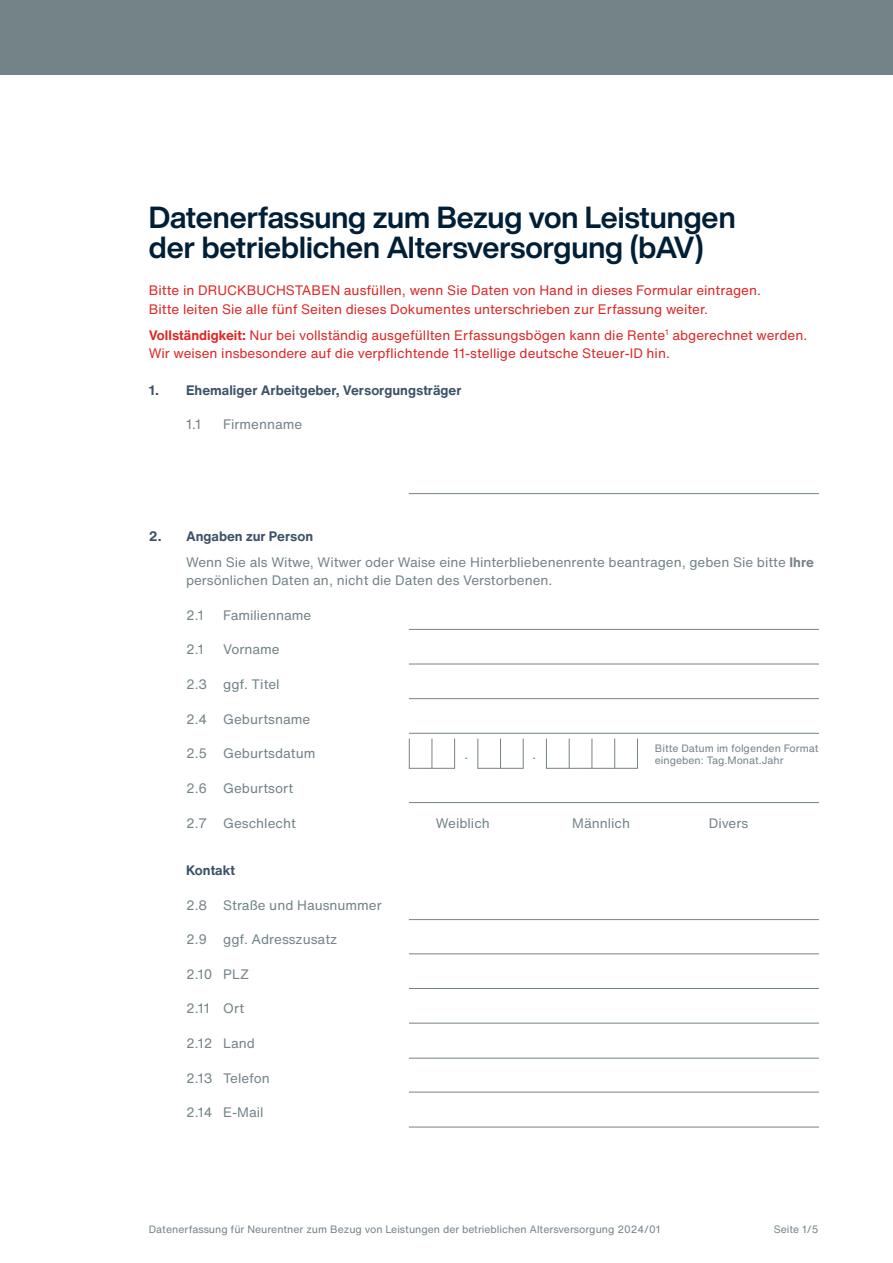
<style>
.page{position:relative;width:893px;height:1263px;background:#fff}
.page>*{position:absolute;margin:0;border:0;box-sizing:border-box;transform-origin:0 0}
.Headline_20pt{font:700 30px/30px "Helvetica Now Display";color:#001f37}
.Body_Copy_9pt{font:13.5px/18.9px "Helvetica Now Text";color:#df2626}
.Einzug_Text_Aufzählung{font:13.5px/18.9px "Helvetica Now Text";color:#748388}
.Subheading_9pt{font:700 13.5px "Helvetica Now Text";color:#3d5268}
.Body_Copy_9pt-2{font:13.5px "Helvetica Now Text";color:#748388}
.Body_Copy_9pt-3{font:10.5px "Helvetica Now Text";color:#748388}
.Einzug_Text_Aufzählung-2{font:10.5px/12.6px "Helvetica Now Text";color:#748388}
.s1{font-weight:700}
</style>
<div class="page">
<div style="left:0;top:0;width:893px;height:75px;background:#748388"></div>
<hr style="left:432px;top:738px;width:1px;height:30px;background:#748388">
<hr style="left:500px;top:738px;width:1px;height:30px;background:#748388">
<hr style="left:569px;top:738px;width:1px;height:30px;background:#748388">
<hr style="left:592px;top:738px;width:1px;height:30px;background:#748388">
<hr style="left:614px;top:738px;width:1px;height:30px;background:#748388">
<hr style="left:409px;top:493px;width:410px;height:1px;background:#748388">
<hr style="left:409px;top:629px;width:410px;height:1px;background:#748388">
<hr style="left:409px;top:664px;width:410px;height:1px;background:#748388">
<hr style="left:409px;top:698px;width:410px;height:1px;background:#748388">
<hr style="left:409px;top:733px;width:410px;height:1px;background:#748388">
<hr style="left:409px;top:768px;width:46px;height:1px;background:#748388">
<hr style="left:477px;top:768px;width:47px;height:1px;background:#748388">
<hr style="left:546px;top:768px;width:92px;height:1px;background:#748388">
<hr style="left:409px;top:802px;width:410px;height:1px;background:#748388">
<hr style="left:409px;top:919px;width:410px;height:1px;background:#748388">
<hr style="left:409px;top:953px;width:410px;height:1px;background:#748388">
<hr style="left:409px;top:988px;width:410px;height:1px;background:#748388">
<hr style="left:409px;top:1023px;width:410px;height:1px;background:#748388">
<hr style="left:409px;top:1058px;width:410px;height:1px;background:#748388">
<hr style="left:409px;top:1092px;width:410px;height:1px;background:#748388">
<hr style="left:409px;top:1127px;width:410px;height:1px;background:#748388">
<hr style="left:409px;top:738px;width:1px;height:30px;background:#748388">
<hr style="left:454px;top:738px;width:1px;height:30px;background:#748388">
<hr style="left:477px;top:738px;width:1px;height:30px;background:#748388">
<hr style="left:523px;top:738px;width:1px;height:30px;background:#748388">
<hr style="left:546px;top:738px;width:1px;height:30px;background:#748388">
<hr style="left:637px;top:738px;width:1px;height:30px;background:#748388">
<p class="Headline_20pt" style="left:149px;top:203px;width:588px">Datenerfassung zum Bezug von Leistungen der betrieblichen Altersversorgung (bAV)</p>
<p class="Body_Copy_9pt" style="left:149px;top:281px;width:614px">Bitte in DRUCKBUCHSTABEN ausfüllen, wenn Sie Daten von Hand in dieses Formular eintragen.<br>Bitte leiten Sie alle fünf Seiten dieses Dokumentes unterschrieben zur Erfassung weiter.</p>
<p class="Body_Copy_9pt" style="left:149px;top:325px;width:660px"><span class="s1">Vollständigkeit:</span> Nur bei vollständig ausgefüllten Erfassungsbögen kann die Rente<sup>1</sup> abgerechnet werden.<br>Wir weisen insbesondere auf die verpflichtende 11‑stellige deutsche Steuer‑ID hin.</p>
<p class="Subheading_9pt" style="left:149px;top:381px;width:314px">1. Ehemaliger Arbeitgeber, Versorgungsträger</p>
<p class="Einzug_Text_Aufzählung" style="left:186px;top:415px;width:17px">1.1</p>
<p class="Einzug_Text_Aufzählung" style="left:223px;top:415px;width:81px">Firmenname</p>
<p class="Subheading_9pt" style="left:149px;top:527px;width:166px">2. Angaben zur Person</p>
<p class="Einzug_Text_Aufzählung" style="left:186px;top:552px;width:629px">Wenn Sie als Witwe, Witwer oder Waise eine Hinterbliebenenrente beantragen, geben Sie bitte <span class="s1">Ihre </span>persönlichen Daten an, nicht die Daten des Verstorbenen.</p>
<p class="Body_Copy_9pt-2" style="left:186px;top:606px;width:19px">2.1</p>
<p class="Body_Copy_9pt-2" style="left:223px;top:606px;width:90px">Familienname</p>
<p class="Einzug_Text_Aufzählung" style="left:186px;top:640px;width:19px">2.1</p>
<p class="Einzug_Text_Aufzählung" style="left:223px;top:640px;width:58px">Vorname</p>
<p class="Einzug_Text_Aufzählung" style="left:186px;top:675px;width:95px">2.3 ggf. Titel</p>
<p class="Einzug_Text_Aufzählung" style="left:186px;top:709px;width:126px">2.4 Geburtsname</p>
<p class="Einzug_Text_Aufzählung" style="left:186px;top:744px;width:131px">2.5 Geburtsdatum</p>
<p class="Einzug_Text_Aufzählung" style="left:186px;top:779px;width:109px">2.6 Geburtsort</p>
<p class="Einzug_Text_Aufzählung" style="left:464px;top:745px;width:5px">.</p>
<p class="Einzug_Text_Aufzählung" style="left:533px;top:745px;width:5px">.</p>
<p class="Einzug_Text_Aufzählung-2" style="left:655px;top:742px;width:165px">Bitte Datum im folgenden Format eingeben: Tag.Monat.Jahr</p>
<p class="Einzug_Text_Aufzählung" style="left:186px;top:813px;width:111px">2.7 Geschlecht</p>
<p class="Body_Copy_9pt-2" style="left:436px;top:813px;width:56px">Weiblich</p>
<p class="Body_Copy_9pt-2" style="left:572px;top:813px;width:59px">Männlich</p>
<p class="Body_Copy_9pt-2" style="left:709px;top:813px;width:41px">Divers</p>
<p class="Subheading_9pt" style="left:186px;top:861px;width:51px">Kontakt</p>
<p class="Einzug_Text_Aufzählung" style="left:186px;top:895px;width:197px">2.8 Straße und Hausnummer</p>
<p class="Einzug_Text_Aufzählung" style="left:186px;top:930px;width:153px">2.9 ggf. Adresszusatz</p>
<p class="Einzug_Text_Aufzählung" style="left:186px;top:964px;width:65px">2.10 PLZ</p>
<p class="Einzug_Text_Aufzählung" style="left:186px;top:999px;width:60px">2.11 Ort</p>
<p class="Einzug_Text_Aufzählung" style="left:186px;top:1034px;width:71px">2.12 Land</p>
<p class="Einzug_Text_Aufzählung" style="left:186px;top:1068px;width:85px">2.13 Telefon</p>
<p class="Einzug_Text_Aufzählung" style="left:186px;top:1103px;width:79px">2.14 E‑Mail</p>
<p class="Body_Copy_9pt-3" style="left:149px;top:1222px;width:513px">Datenerfassung für Neurentner zum Bezug von Leistungen der betrieblichen Altersversorgung 2024/01</p>
<p class="Body_Copy_9pt-3" style="left:774px;top:1222px;width:46px">Seite 1/5</p>
</div>
